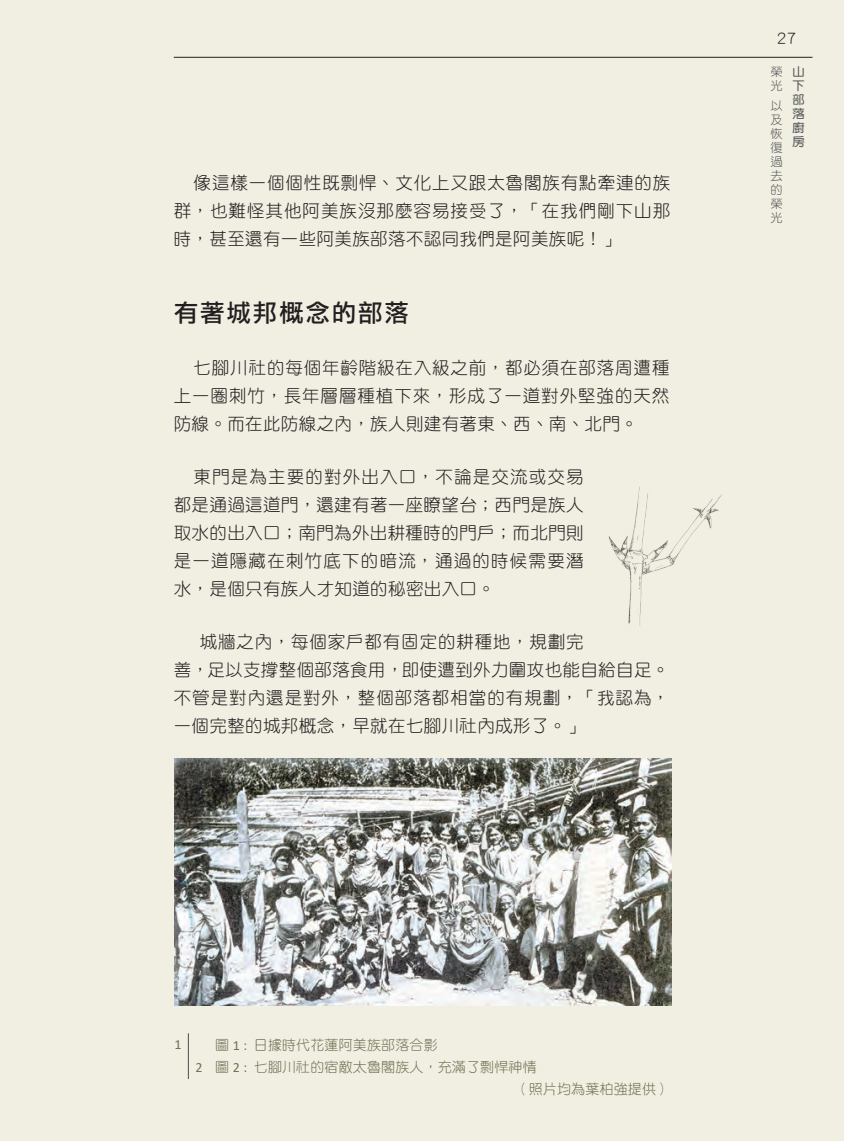
<style>
.page{position:relative;width:844px;height:1141px;background:#fff}
.page>*{position:absolute;margin:0;border:0;box-sizing:border-box;transform-origin:0 0}
.t1{font:24.5px "DF Li Hei Md WIN BF";letter-spacing:.075em;color:#231f20}
.t2{font:17.5px/28px "DF Yuan Std W3";letter-spacing:.05em;color:#231f20;text-align:justify}
.t3{font:17.5px/28px "DF Yuan Std W3";letter-spacing:.02em;color:#231f20}
.t4{font:14px "DF Yuan Std W3";letter-spacing:.01em;color:#737055}
.t5{font:14px "Calibri";color:#737055}
.t6{font:12.25px/14px "DF Yuan Std W3";color:#57585a}
.t7{font:12.25px/14px "DF Yuan Std W7";color:#57585a;text-align:justify}
.s1{font-family:"Calibri"}
</style>
<div class="page">
<div style="left:0;top:0;width:843px;height:1141px;background:#f1efe2"></div>
<img style="left:175px;top:758px;width:496px;height:248px">
<hr style="left:174px;top:57px;width:638px;height:1px;background:#231f20">
<img style="left:608px;top:486px;width:114px;height:140px">
<hr style="left:188px;top:1033px;width:1px;height:46px;background:#4d4d4d">
<p class="t2" style="left:174px;top:168px;width:498px;text-indent:20px">像這樣一個個性既剽悍、文化上又跟太魯閣族有點牽連的族群，也難怪其他阿美族沒那麼容易接受了，「在我們剛下山那時，甚至還有一些阿美族部落不認同我們是阿美族呢！」</p>
<h1 class="t1" style="left:174px;top:300px;width:237px">有著城邦概念的部落</h1>
<p class="t2" style="left:174px;top:353px;width:497px;text-indent:20px">七腳川社的每個年齡階級在入級之前，都必須在部落周遭種上一圈刺竹，長年層層種植下來，形成了一道對外堅強的天然防線。而在此防線之內，族人則建有著東、西、南、北門。</p>
<p class="t2" style="left:174px;top:462px;width:411px;text-indent:20px">東門是為主要的對外出入口，不論是交流或交易都是通過這道門，還建有著一座瞭望台；西門是族人取水的出入口；南門為外出耕種時的門戶；而北門則是一道隱藏在刺竹底下的暗流，通過的時候需要潛水，是個只有族人才知道的秘密出入口。</p>
<p class="t3" style="left:174px;top:627px;width:497px;text-indent:26px">城牆之內，每個家戶都有固定的耕種地，規劃完<br>善，足以支撐整個部落食用，即使遭到外力圍攻也能自給自足。不管是對內還是對外，整個部落都相當的有規劃，「我認為，一個完整的城邦概念，早就在七腳川社內成形了。」</p>
<p class="t2" style="left:776px;top:23px;width:21px">27</p>
<p class="t6" style="left:770px;top:64px;width:13px">榮光</p>
<p class="t7" style="left:792px;top:64px;width:13px">山下部落廚房</p>
<p class="t6" style="left:770px;top:98px;width:13px;text-align:justify">以及恢復過去的榮光</p>
<p class="t5" style="left:175px;top:1035px;width:9px">1</p>
<p class="t4" style="left:215px;top:1038px;width:224px">圖 <span class="s1">1 :</span> 日據時代花蓮阿美族部落合影</p>
<p class="t4" style="left:215px;top:1059px;width:323px">圖 <span class="s1">2 :</span> 七腳川社的宿敵太魯閣族人，充滿了剽悍神情</p>
<p class="t4" style="left:514px;top:1081px;width:157px">（照片均為葉柏強提供）</p>
<p class="t5" style="left:195px;top:1057px;width:9px">2</p>
</div>
